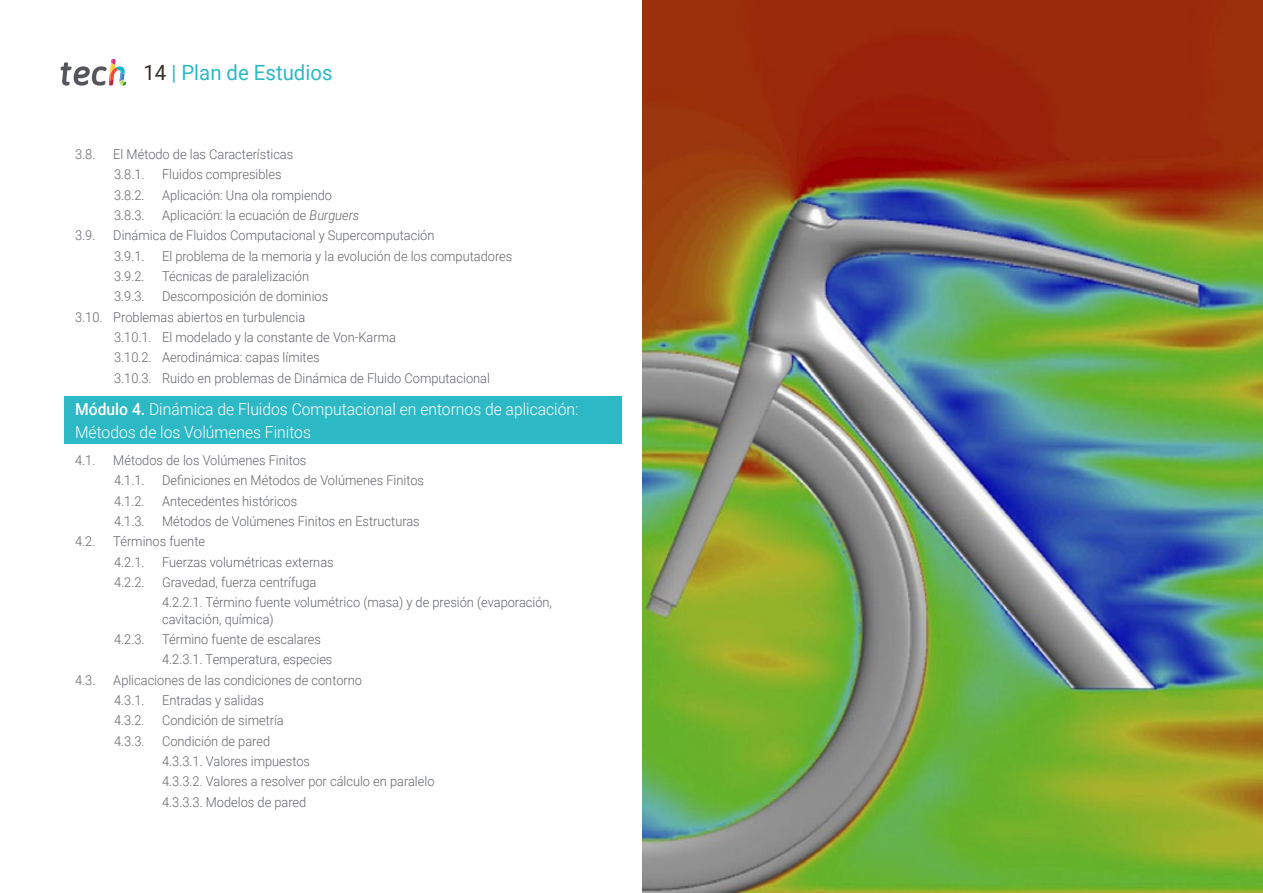
<style>
.page{position:relative;width:1263px;height:893px;background:#fff}
.page>*{position:absolute;margin:0;border:0;box-sizing:border-box;transform-origin:0 0}
.t1{font:21px "Roboto";color:#2db8c5}
.t2{font:300 16.5px/22.5px "Roboto";color:#fff;scale:.95 1}
.t3{font:300 13.5px/20.4px "Roboto";color:#61646a;scale:.95 1}
.s1{color:#312e20}
.s2{font-style:italic}
.s3{font-weight:500}
</style>
<div class="page">
<svg style="left:61px;top:59px;width:65px;height:27px"></svg>
<div style="left:64px;top:396px;width:557px;height:48px;background:#2db8c5"></div>
<img style="left:642px;top:0;width:621px;height:893px">
<h1 class="t1" style="left:144px;top:57px;width:190px"><span class="s1">14</span> | Plan de Estudios</h1>
<p class="t3" style="left:75px;top:143px;width:23px">3.8.</p>
<p class="t3" style="left:113px;top:143px;width:191px">El Método de las Características<br>3.8.1.</p>
<p class="t3" style="left:162px;top:164px;width:127px">Fluidos compresibles</p>
<p class="t3" style="left:114px;top:184px;width:34px">3.8.2.</p>
<p class="t3" style="left:162px;top:184px;width:181px">Aplicación: Una ola rompiendo</p>
<p class="t3" style="left:114px;top:204px;width:34px">3.8.3.</p>
<p class="t3" style="left:162px;top:204px;width:209px">Aplicación: la ecuación de <span class="s2">Burguers</span></p>
<p class="t3" style="left:75px;top:225px;width:23px">3.9.</p>
<p class="t3" style="left:113px;top:225px;width:340px">Dinámica de Fluidos Computacional y Supercomputación<br>3.9.1.</p>
<p class="t3" style="left:162px;top:245px;width:370px">El problema de la memoria y la evolución de los computadores</p>
<p class="t3" style="left:114px;top:265px;width:34px">3.9.2.</p>
<p class="t3" style="left:162px;top:265px;width:156px">Técnicas de paralelización</p>
<p class="t3" style="left:114px;top:286px;width:34px">3.9.3.</p>
<p class="t3" style="left:75px;top:286px;width:268px;text-indent:87px">Descomposición de dominios<br>3.10. Problemas abiertos en turbulencia</p>
<p class="t3" style="left:114px;top:326px;width:397px">3.10.1. El modelado y la constante de Von-Karma<br>3.10.2. Aerodinámica: capas límites<br>3.10.3. Ruido en problemas de Dinámica de Fluido Computacional</p>
<p class="t2" style="left:75px;top:398px;width:531px"><span class="s3">Módulo 4.</span> Dinámica de Fluidos Computacional en entornos de aplicación:<br>Métodos de los Volúmenes Finitos</p>
<p class="t3" style="left:75px;top:449px;width:23px">4.1.</p>
<p class="t3" style="left:113px;top:449px;width:205px">Métodos de los Volúmenes Finitos<br>4.1.1.</p>
<p class="t3" style="left:162px;top:470px;width:277px">Definiciones en Métodos de Volúmenes Finitos</p>
<p class="t3" style="left:114px;top:490px;width:34px">4.1.2.</p>
<p class="t3" style="left:162px;top:490px;width:144px">Antecedentes históricos</p>
<p class="t3" style="left:114px;top:510px;width:34px">4.1.3.</p>
<p class="t3" style="left:162px;top:510px;width:273px">Métodos de Volúmenes Finitos en Estructuras</p>
<p class="t3" style="left:75px;top:531px;width:23px">4.2.</p>
<p class="t3" style="left:113px;top:531px;width:98px">Términos fuente<br>4.2.1.</p>
<p class="t3" style="left:162px;top:551px;width:182px">Fuerzas volumétricas externas</p>
<p class="t3" style="left:114px;top:571px;width:34px">4.2.2.</p>
<p class="t3" style="left:162px;top:571px;width:412px">Gravedad, fuerza centrífuga<br>4.2.2.1. Término fuente volumétrico (masa) y de presión (evaporación,</p>
<p class="t3" style="left:162px;top:608px;width:119px">cavitación, química)</p>
<p class="t3" style="left:114px;top:629px;width:34px">4.2.3.</p>
<p class="t3" style="left:162px;top:629px;width:181px">Término fuente de escalares<br>4.2.3.1. Temperatura, especies</p>
<p class="t3" style="left:75px;top:669px;width:23px">4.3.</p>
<p class="t3" style="left:113px;top:669px;width:263px">Aplicaciones de las condiciones de contorno<br>4.3.1.</p>
<p class="t3" style="left:162px;top:690px;width:109px">Entradas y salidas</p>
<p class="t3" style="left:114px;top:710px;width:34px">4.3.2.</p>
<p class="t3" style="left:162px;top:710px;width:130px">Condición de simetría</p>
<p class="t3" style="left:114px;top:730px;width:34px">4.3.3.</p>
<p class="t3" style="left:162px;top:730px;width:288px">Condición de pared<br>4.3.3.1. Valores impuestos<br>4.3.3.2. Valores a resolver por cálculo en paralelo<br>4.3.3.3. Modelos de pared</p>
</div>
